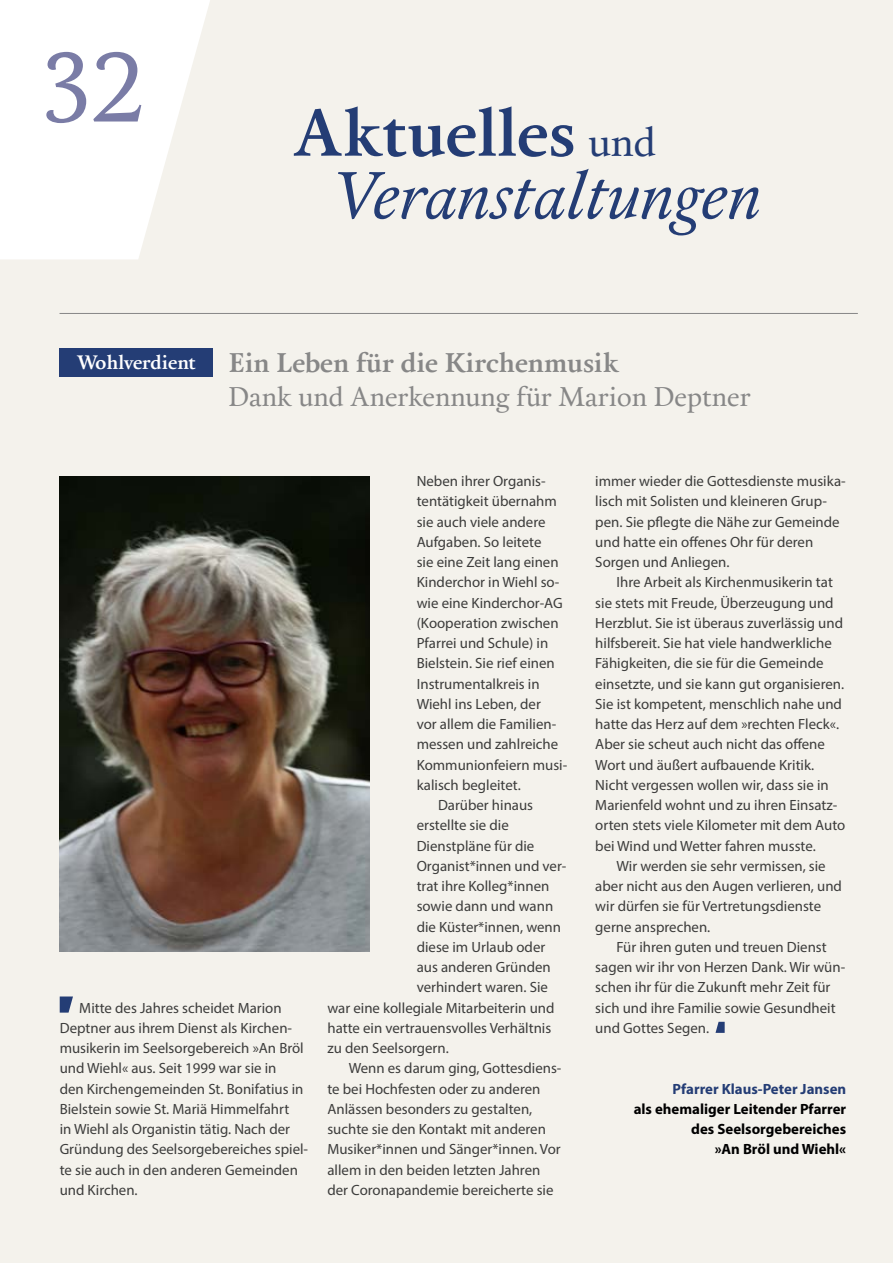
<style>
.page{position:relative;width:893px;height:1263px;background:#f4f2ec}
.page>*{position:absolute;margin:0;border:0;box-sizing:border-box;transform-origin:0 0}
.t1{font:97.5px "Calendas Plus";color:#7a7ca6}
.t2{font:italic 65.85px/62.2px "Calendas Plus";color:#243d75}
.t3{font:27px "Calendas Plus";color:#878787}
.t4{font:700 27px "Calendas Plus";color:#878787}
.t5{font:700 19.5px "Calendas Plus";letter-spacing:-.01em;color:#fff}
.t6{font:14.85px/20.2px "Myriad Pro";color:#3c3c3b}
.t7{font:700 14.85px/20.2px "Myriad Pro";color:#000;text-align:right}
.t8{font:700 14.85px "Myriad Pro";color:#243d75}
.s1{font-weight:700;font-style:normal}
.s2{font-style:normal;font-size:40.35px}
</style>
<div class="page">
<svg style="left:60px;top:996px;width:13px;height:17px"></svg>
<svg style="left:715px;top:1022px;width:10px;height:11px"></svg>
<hr style="left:60px;top:313px;width:798px;height:1px;background:#878787">
<div style="left:60px;top:348px;width:153px;height:29px;background:#243d75"></div>
<svg style="left:0;top:0;width:210px;height:259px;fill:#fff"></svg>
<img style="left:60px;top:477px;width:310px;height:475px">
<h1 class="t1" style="left:41px;top:17px;width:104px">32</h1>
<h2 class="t2" style="left:331px;top:100px;width:432px;text-indent:-38px"><span class="s1">Aktuelles</span> <span class="s2">und<br></span>Veranstaltungen</h2>
<h3 class="t5" style="left:77px;top:348px;width:121px">Wohlverdient</h3>
<h3 class="t4" style="left:229px;top:343px;width:392px">Ein Leben für die Kirchenmusik</h3>
<h3 class="t3" style="left:228px;top:377px;width:524px">Dank und Anerkennung für Marion Deptner</h3>
<p class="t6" style="left:60px;top:997px;width:250px;text-indent:20px">Mitte des Jahres scheidet Marion Deptner aus ihrem Dienst als Kirchen&shy;musikerin im Seelsorgebereich »An Bröl und Wiehl« aus. Seit 1999 war sie in<br>den Kirchengemeinden St. Bonifatius in Bielstein sowie St. Mariä Himmelfahrt<br>in Wiehl als Organistin tätig. Nach der Gründung des Seelsorgebereiches spiel&shy;te sie auch in den anderen Gemeinden und Kirchen.</p>
<p class="t6" style="left:417px;top:471px;width:130px">Neben ihrer Organis-</p>
<p class="t6" style="left:417px;top:491px;width:142px">tentätigkeit übernahm</p>
<p class="t6" style="left:417px;top:511px;width:130px">sie auch viele andere</p>
<p class="t6" style="left:417px;top:531px;width:126px">Aufgaben. So leitete</p>
<p class="t6" style="left:417px;top:552px;width:143px">sie eine Zeit lang einen</p>
<p class="t6" style="left:417px;top:572px;width:144px">Kinderchor in Wiehl so-</p>
<p class="t6" style="left:417px;top:592px;width:147px">wie eine Kinderchor-AG</p>
<p class="t6" style="left:417px;top:612px;width:143px">(Kooperation zwischen</p>
<p class="t6" style="left:417px;top:633px;width:133px">Pfarrei und Schule) in</p>
<p class="t6" style="left:417px;top:653px;width:140px">Bielstein. Sie rief einen</p>
<p class="t6" style="left:417px;top:673px;width:124px">Instrumentalkreis in</p>
<p class="t6" style="left:417px;top:693px;width:126px">Wiehl ins Leben, der</p>
<p class="t6" style="left:417px;top:714px;width:141px">vor allem die Familien-</p>
<p class="t6" style="left:417px;top:734px;width:143px">messen und zahlreiche</p>
<p class="t6" style="left:417px;top:754px;width:152px">Kommunionfeiern musi-</p>
<p class="t6" style="left:417px;top:774px;width:106px">kalisch begleitet.</p>
<p class="t6" style="left:438px;top:795px;width:97px">Darüber hinaus</p>
<p class="t6" style="left:417px;top:815px;width:94px">erstellte sie die</p>
<p class="t6" style="left:417px;top:835px;width:119px">Dienstpläne für die</p>
<p class="t6" style="left:417px;top:855px;width:151px">Organist*innen und ver-</p>
<p class="t6" style="left:417px;top:876px;width:134px">trat ihre Kolleg*innen</p>
<p class="t6" style="left:417px;top:896px;width:138px">sowie dann und wann</p>
<p class="t6" style="left:417px;top:916px;width:146px">die Küster*innen, wenn</p>
<p class="t6" style="left:417px;top:936px;width:130px">diese im Urlaub oder</p>
<p class="t6" style="left:417px;top:957px;width:136px">aus anderen Gründen</p>
<p class="t6" style="left:417px;top:977px;width:133px">verhindert waren. Sie</p>
<p class="t6" style="left:327px;top:997px;width:229px">war eine kollegiale Mitarbeiterin und</p>
<p class="t6" style="left:327px;top:1017px;width:225px">hatte ein vertrauensvolles Verhältnis</p>
<p class="t6" style="left:327px;top:1038px;width:123px">zu den Seelsorgern.</p>
<p class="t6" style="left:349px;top:1058px;width:214px">Wenn es darum ging, Gottesdiens-</p>
<p class="t6" style="left:327px;top:1078px;width:215px">te bei Hochfesten oder zu anderen</p>
<p class="t6" style="left:327px;top:1098px;width:206px">Anlässen besonders zu gestalten,</p>
<p class="t6" style="left:327px;top:1119px;width:220px">suchte sie den Kontakt mit anderen</p>
<p class="t6" style="left:327px;top:1139px;width:235px">Musiker*innen und Sänger*innen. Vor</p>
<p class="t6" style="left:327px;top:1159px;width:214px">allem in den beiden letzten Jahren</p>
<p class="t6" style="left:327px;top:1179px;width:228px">der Coronapandemie bereicherte sie</p>
<p class="t6" style="left:595px;top:471px;width:252px">immer wieder die Gottesdienste musika&shy;lisch mit Solisten und kleineren Grup&shy;pen. Sie pflegte die Nähe zur Gemeinde und hatte ein offenes Ohr für deren Sorgen und Anliegen.</p>
<p class="t6" style="left:595px;top:572px;width:252px;text-indent:21px">Ihre Arbeit als Kirchenmusikerin tat sie stets mit Freude, Überzeugung und Herzblut. Sie ist überaus zuverlässig und hilfsbereit. Sie hat viele handwerkliche Fähigkeiten, die sie für die Gemeinde einsetzte, und sie kann gut organisieren.<br>Sie ist kompetent, menschlich nahe und hatte das Herz auf dem »rechten Fleck«.<br>Aber sie scheut auch nicht das offene Wort und äußert aufbauende Kritik.<br>Nicht vergessen wollen wir, dass sie in Marienfeld wohnt und zu ihren Einsatz&shy;orten stets viele Kilometer mit dem Auto bei Wind und Wetter fahren musste.</p>
<p class="t6" style="left:595px;top:855px;width:248px;text-indent:21px">Wir werden sie sehr vermissen, sie aber nicht aus den Augen verlieren, und wir dürfen sie für Vertretungsdienste gerne ansprechen.</p>
<p class="t6" style="left:595px;top:936px;width:251px;text-indent:21px">Für ihren guten und treuen Dienst sagen wir ihr von Herzen Dank. Wir wün&shy;schen ihr für die Zukunft mehr Zeit für sich und ihre Familie sowie Gesundheit und Gottes Segen.</p>
<p class="t8" style="left:673px;top:1079px;width:175px">Pfarrer Klaus-Peter Jansen</p>
<p class="t7" style="left:634px;top:1098px;width:214px">als ehemaliger Leitender Pfarrer des Seelsorgebereiches<br>»An Bröl und Wiehl«</p>
</div>
